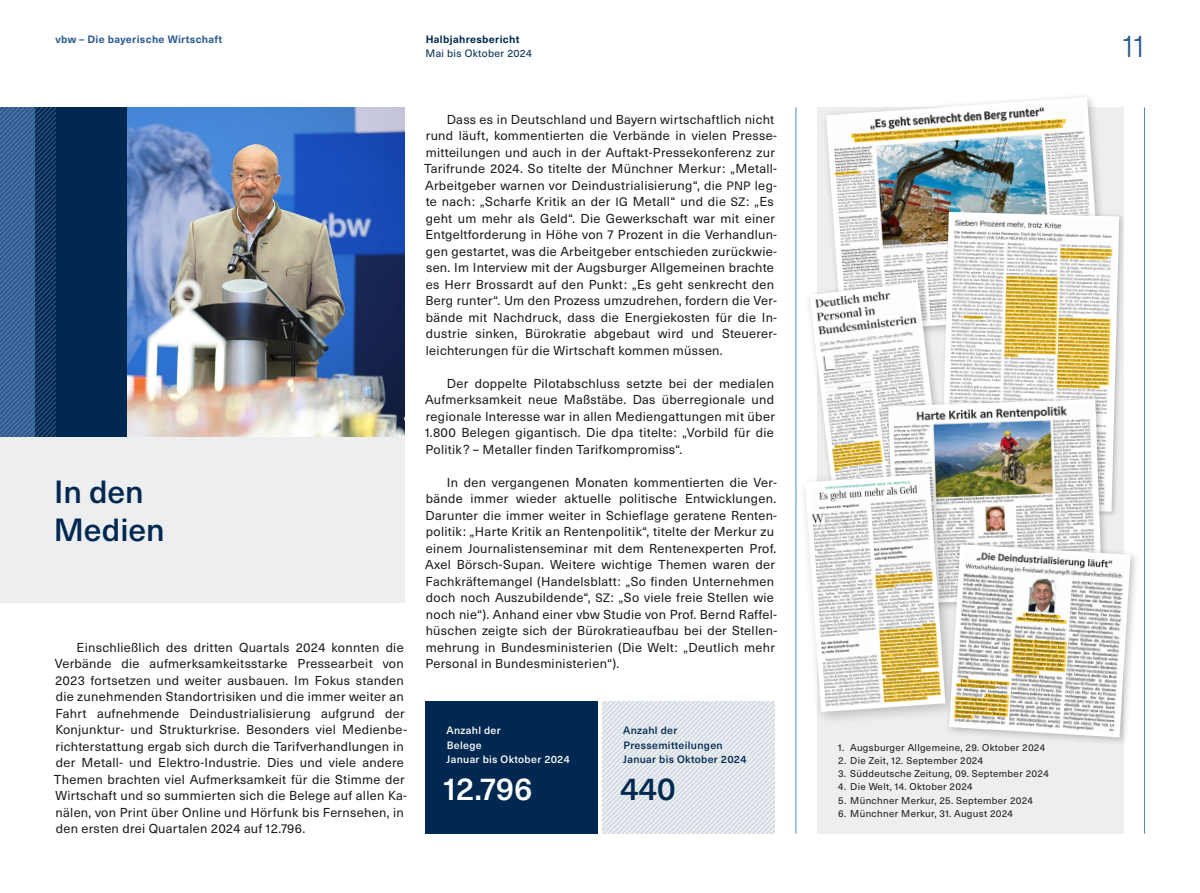
<style>
.page{position:relative;width:1200px;height:893px;background:#fff}
.page>*{position:absolute;margin:0;border:0;box-sizing:border-box;transform-origin:0 0}
.t1{font:500 31.5px/37.5px "Neue Haas Unica Pro";color:#002850}
.t2{font:500 31.5px "Neue Haas Unica Pro";color:#fff}
.t3{font:300 31.5px "Neue Haas Unica Pro";color:#2d5a91}
.t4{font:12.75px/16.5px "Neue Haas Unica Pro";letter-spacing:.02em;color:#1a1a18}
.t5{font:500 10.5px/14.2px "Neue Haas Unica Pro";letter-spacing:.03em;color:#002850}
.t6{font:500 10.5px/14.2px "Neue Haas Unica Pro";letter-spacing:.03em;color:#fff}
.t7{font:700 10.5px "Neue Haas Unica Pro";letter-spacing:.03em;color:#2d5a91}
.t8{font:700 10.5px "Neue Haas Unica Pro";letter-spacing:.03em;color:#002850}
.t9{font:10.5px "Neue Haas Unica Pro";letter-spacing:.03em;color:#002850}
.t10{font:9.75px "Neue Haas Unica Pro";letter-spacing:.035em;color:#1a1a18}
.s1{font-size:12px}
</style>
<div class="page">
<div style="left:816px;top:107px;width:307px;height:726px;background:#eceeef"></div>
<svg style="left:825px;top:106px;width:113px;height:172px"></svg>
<hr style="left:1143px;top:107px;width:1px;height:726px;background:#5587b9">
<svg style="left:938px;top:96px;width:183px;height:738px"></svg>
<svg style="left:602px;top:701px;width:172px;height:132px"></svg>
<img style="left:126px;top:107px;width:278px;height:330px">
<div style="left:0;top:107px;width:126px;height:330px;background:#002850"></div>
<svg style="left:0;top:107px;width:55px;height:330px"></svg>
<div style="left:0;top:437px;width:404px;height:165px;background:#eceeef"></div>
<div style="left:425px;top:701px;width:172px;height:132px;background:#002850"></div>
<hr style="left:795px;top:107px;width:1px;height:726px;background:#5587b9">
<div style="left:804px;top:278px;width:158px;height:331px;background:#1a1a18;opacity:.25"></div>
<svg style="left:806px;top:280px;width:150px;height:121px"></svg>
<svg style="left:886px;top:398px;width:217px;height:372px"></svg>
<svg style="left:963px;top:316px;width:19px;height:3px"></svg>
<img style="left:834px;top:119px;width:277px;height:141px">
<svg style="left:1003px;top:276px;width:107px;height:113px"></svg>
<div style="left:944px;top:540px;width:195px;height:206px;background:#1a1a18;opacity:.25"></div>
<svg style="left:804px;top:401px;width:328px;height:338px"></svg>
<img style="left:1025px;top:576px;width:33px;height:38px">
<p class="t7" style="left:56px;top:33px;width:168px">vbw – Die bayerische Wirtschaft</p>
<p class="t8" style="left:425px;top:33px;width:95px">Halbjahresbericht</p>
<p class="t9" style="left:425px;top:47px;width:108px">Mai bis Oktober 2024</p>
<h1 class="t1" style="left:54px;top:474px;width:112px">In den<br>Medien</h1>
<p class="t4" style="left:54px;top:639px;width:354px;text-indent:23px">Einschließlich des dritten Quartals 2024 konnten die Verbände die aufmerksamkeitsstarke Pressearbeit von 2023 fortsetzen und weiter ausbauen. Im Fokus standen die zunehmenden Standortrisiken und die immer weiter an Fahrt aufnehmende Deindustrialisierung aufgrund der Konjunktur- und Strukturkrise. Besonders viel Medienbe&shy;richterstattung ergab sich durch die Tarifverhandlungen in der Metall- und Elektro-Industrie. Dies und viele andere Themen brachten viel Aufmerksamkeit für die Stimme der Wirtschaft und so summierten sich die Belege auf allen Ka&shy;nälen, von Print über Online und Hörfunk bis Fernsehen, in den ersten drei Quartalen 2024 auf 12.796.</p>
<p class="t4" style="left:424px;top:111px;width:354px;text-indent:23px">Dass es in Deutschland und Bayern wirtschaftlich nicht rund läuft, kommentierten die Verbände in vielen Presse&shy;mitteilungen und auch in der Auftakt-Pressekonferenz zur Tarifrunde 2024. So titelte der Münchner Merkur: „Metall-Arbeitgeber warnen vor Deindustrialisierung“, die <span class="s1">PNP</span> leg&shy;te nach: „Scharfe Kritik an der <span class="s1">IG</span> Metall“ und die <span class="s1">SZ</span>: „Es geht um mehr als Geld“. Die Gewerkschaft war mit einer Entgeltforderung in Höhe von 7 Prozent in die Verhandlun&shy;gen gestartet, was die Arbeitgeber entschieden zurückwie&shy;sen. Im Interview mit der Augsburger Allgemeinen brachte es Herr Brossardt auf den Punkt: „Es geht senkrecht den Berg runter“. Um den Prozess umzudrehen, fordern die Ver&shy;bände mit Nachdruck, dass die Energiekosten für die In&shy;dustrie sinken, Bürokratie abgebaut wird und Steuerer&shy;leichterungen für die Wirtschaft kommen müssen.</p>
<p class="t4" style="left:425px;top:375px;width:351px;text-align:justify;text-indent:22px">Der doppelte Pilotabschluss setzte bei der medialen Aufmerksamkeit neue Maßstäbe. Das überregionale und regionale Interesse war in allen Mediengattungen mit über 1.800 Belegen gigantisch. Die dpa titelte: „Vorbild für die Politik? – Metaller finden Tarifkompromiss“.</p>
<p class="t4" style="left:425px;top:474px;width:353px;text-indent:22px">In den vergangenen Monaten kommentierten die Ver&shy;bände immer wieder aktuelle politische Entwicklungen.<br>Darunter die immer weiter in Schieflage geratene Renten&shy;politik: „Harte Kritik an Rentenpolitik“, titelte der Merkur zu einem Journalistenseminar mit dem Rentenexperten Prof.<br>Axel Börsch-Supan. Weitere wichtige Themen waren der Fachkräftemangel (Handelsblatt: „So finden Unternehmen doch noch Auszubildende“, <span class="s1">SZ</span>: „So viele freie Stellen wie noch nie“). Anhand einer vbw Studie von Prof. Bernd Raffel&shy;hüschen zeigte sich der Bürokratieaufbau bei der Stellen&shy;mehrung in Bundesministerien (Die Welt: „Deutlich mehr Personal in Bundesministerien“).</p>
<p class="t6" style="left:446px;top:724px;width:125px">Anzahl der<br>Belege<br>Januar bis Oktober 2024</p>
<h1 class="t2" style="left:443px;top:770px;width:90px">12.796</h1>
<p class="t5" style="left:623px;top:724px;width:125px">Anzahl der<br>Pressemitteilungen<br>Januar bis Oktober 2024</p>
<h1 class="t1" style="left:620px;top:771px;width:57px">440</h1>
<p class="t10" style="left:838px;top:741px;width:208px">1. Augsburger Allgemeine, 29. Oktober 2024</p>
<p class="t10" style="left:838px;top:755px;width:146px">2. Die Zeit, 12. September 2024</p>
<p class="t10" style="left:838px;top:768px;width:212px">3. Süddeutsche Zeitung, 09. September 2024</p>
<p class="t10" style="left:838px;top:781px;width:136px">4. Die Welt, 14. Oktober 2024</p>
<p class="t10" style="left:838px;top:794px;width:196px">5. Münchner Merkur, 25. September 2024</p>
<p class="t10" style="left:838px;top:808px;width:176px">6. Münchner Merkur, 31. August 2024</p>
<h1 class="t3" style="left:1122px;top:28px;width:23px">11</h1>
</div>
